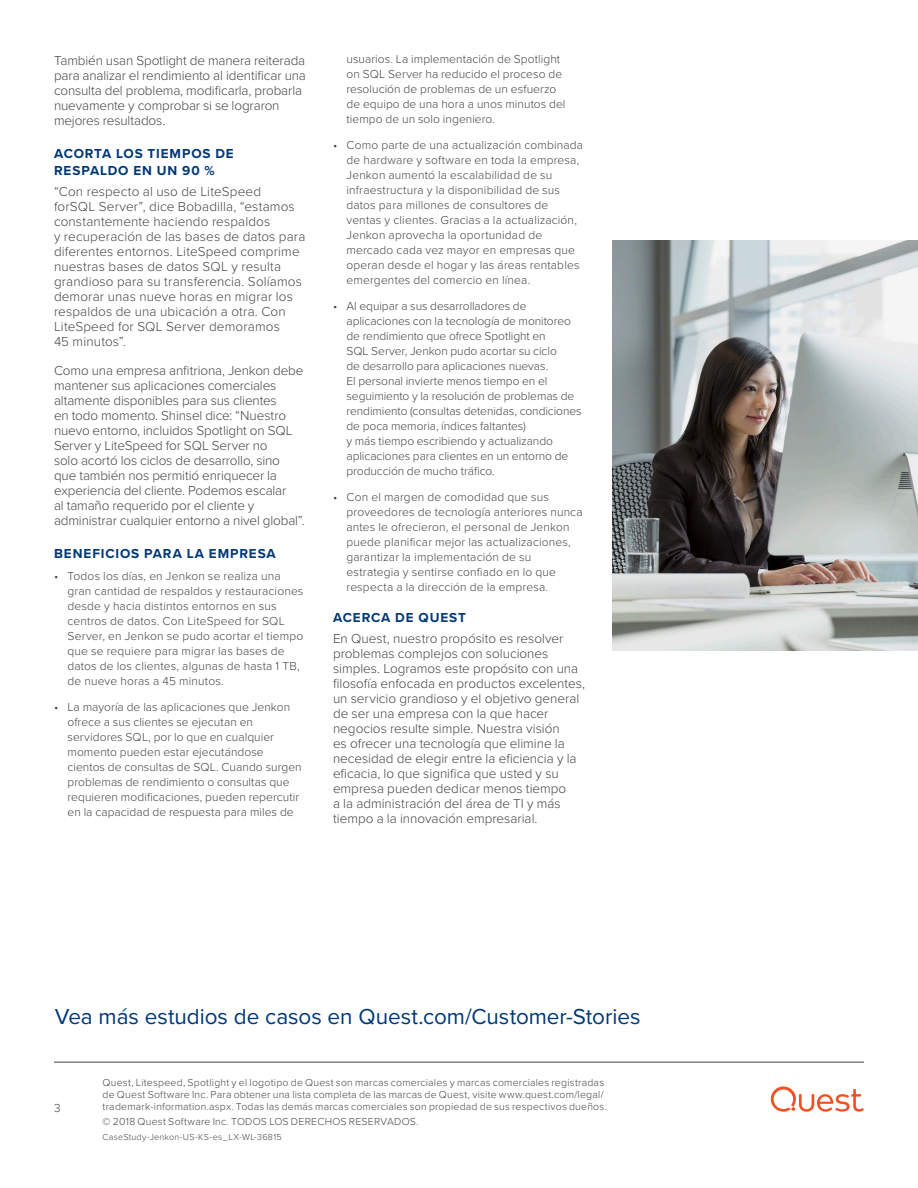
<style>
.page{position:relative;width:918px;height:1188px;background:#fff}
.page>*{position:absolute;margin:0;border:0;box-sizing:border-box;transform-origin:0 0}
.t1{font:22.5px "Proxima Nova";color:#003876}
.Body{font:300 13.5px/15px "Proxima Nova";color:#444}
.Section_Heading_1{font:700 13.5px/16.5px "Proxima Nova";letter-spacing:.065em;color:#003876}
.t2{font:300 12px/15px "Proxima Nova";letter-spacing:.005em;color:#444}
.Legal_Disclaimer_7pt{font:300 10.5px/12px "Proxima Nova";letter-spacing:.02em;color:#444}
.Footer_Citation{font:300 9px "Proxima Nova";letter-spacing:.025em;color:#444}
</style>
<div class="page">
<hr style="left:54px;top:1062px;width:810px;height:1px;background:#444">
<svg style="left:771px;top:1086px;width:93px;height:26px"></svg>
<img style="left:612px;top:241px;width:306px;height:409px">
<p class="Body" style="left:54px;top:52px;width:253px">También usan Spotlight de manera reiterada para analizar el rendimiento al identificar una consulta del problema, modificarla, probarla nuevamente y comprobar si se lograron mejores resultados.</p>
<p class="Section_Heading_1" style="left:54px;top:145px;width:181px">ACORTA LOS TIEMPOS DE<br>RESPALDO EN UN 90 %</p>
<p class="Body" style="left:54px;top:184px;width:253px">“Con respecto al uso de LiteSpeed forSQL Server”, dice Bobadilla, “estamos constantemente haciendo respaldos<br>y recuperación de las bases de datos para diferentes entornos. LiteSpeed comprime nuestras bases de datos SQL y resulta grandioso para su transferencia. Solíamos demorar unas nueve horas en migrar los respaldos de una ubicación a otra. Con LiteSpeed for SQL Server demoramos<br>45 minutos”.</p>
<p class="Body" style="left:54px;top:362px;width:252px">Como una empresa anfitriona, Jenkon debe mantener sus aplicaciones comerciales altamente disponibles para sus clientes<br>en todo momento. Shinsel dice: “Nuestro nuevo entorno, incluidos Spotlight on SQL Server y LiteSpeed for SQL Server no<br>solo acortó los ciclos de desarrollo, sino que también nos permitió enriquecer la experiencia del cliente. Podemos escalar<br>al tamaño requerido por el cliente y administrar cualquier entorno a nivel global”.</p>
<p class="Section_Heading_1" style="left:54px;top:545px;width:223px">BENEFICIOS PARA LA EMPRESA</p>
<p class="t2" style="left:68px;top:568px;width:238px;text-indent:-14px">• Todos los días, en Jenkon se realiza una gran cantidad de respaldos y restauraciones desde y hacia distintos entornos en sus centros de datos. Con LiteSpeed for SQL Server, en Jenkon se pudo acortar el tiempo que se requiere para migrar las bases de datos de los clientes, algunas de hasta 1 TB, de nueve horas a 45 minutos.</p>
<p class="t2" style="left:68px;top:699px;width:236px;text-indent:-14px">• La mayoría de las aplicaciones que Jenkon ofrece a sus clientes se ejecutan en servidores SQL, por lo que en cualquier momento pueden estar ejecutándose cientos de consultas de SQL. Cuando surgen problemas de rendimiento o consultas que requieren modificaciones, pueden repercutir en la capacidad de respuesta para miles de</p>
<p class="t2" style="left:346px;top:51px;width:221px">usuarios. La implementación de Spotlight on SQL Server ha reducido el proceso de resolución de problemas de un esfuerzo de equipo de una hora a unos minutos del tiempo de un solo ingeniero.</p>
<p class="t2" style="left:346px;top:137px;width:238px;text-indent:-14px">• Como parte de una actualización combinada de hardware y software en toda la empresa, Jenkon aumentó la escalabilidad de su infraestructura y la disponibilidad de sus datos para millones de consultores de ventas y clientes. Gracias a la actualización, Jenkon aprovecha la oportunidad de mercado cada vez mayor en empresas que operan desde el hogar y las áreas rentables emergentes del comercio en línea.</p>
<p class="t2" style="left:346px;top:298px;width:237px;text-indent:-14px">• Al equipar a sus desarrolladores de aplicaciones con la tecnología de monitoreo de rendimiento que ofrece Spotlight en<br>SQL Server, Jenkon pudo acortar su ciclo<br>de desarrollo para aplicaciones nuevas.<br>El personal invierte menos tiempo en el seguimiento y la resolución de problemas de rendimiento (consultas detenidas, condiciones de poca memoria, índices faltantes)<br>y más tiempo escribiendo y actualizando aplicaciones para clientes en un entorno de producción de mucho tráfico.</p>
<p class="t2" style="left:346px;top:489px;width:238px;text-indent:-14px">• Con el margen de comodidad que sus proveedores de tecnología anteriores nunca antes le ofrecieron, el personal de Jenkon puede planificar mejor las actualizaciones, garantizar la implementación de su estrategia y sentirse confiado en lo que respecta a la dirección de la empresa.</p>
<p class="Section_Heading_1" style="left:333px;top:609px;width:134px">ACERCA DE QUEST</p>
<p class="Body" style="left:333px;top:631px;width:254px">En Quest, nuestro propósito es resolver problemas complejos con soluciones simples. Logramos este propósito con una filosofía enfocada en productos excelentes, un servicio grandioso y el objetivo general de ser una empresa con la que hacer negocios resulte simple. Nuestra visión<br>es ofrecer una tecnología que elimine la necesidad de elegir entre la eficiencia y la eficacia, lo que significa que usted y su empresa pueden dedicar menos tiempo<br>a la administración del área de TI y más tiempo a la innovación empresarial.</p>
<h1 class="t1" style="left:55px;top:999px;width:587px">Vea más estudios de casos en Quest.com/Customer-Stories</h1>
<p class="t2" style="left:54px;top:1100px;width:8px">3</p>
<p class="Legal_Disclaimer_7pt" style="left:103px;top:1076px;width:506px">Quest, Litespeed, Spotlight y el logotipo de Quest son marcas comerciales y marcas comerciales registradas de Quest Software Inc. Para obtener una lista completa de las marcas de Quest, visite www.quest.com/legal/ trademark-information.aspx. Todas las demás marcas comerciales son propiedad de sus respectivos dueños.</p>
<p class="Legal_Disclaimer_7pt" style="left:103px;top:1115px;width:318px">© 2018 Quest Software Inc. TODOS LOS DERECHOS RESERVADOS.</p>
<p class="Footer_Citation" style="left:103px;top:1130px;width:181px">CaseStudy-Jenkon-US-KS-es_LX-WL-36815</p>
</div>
